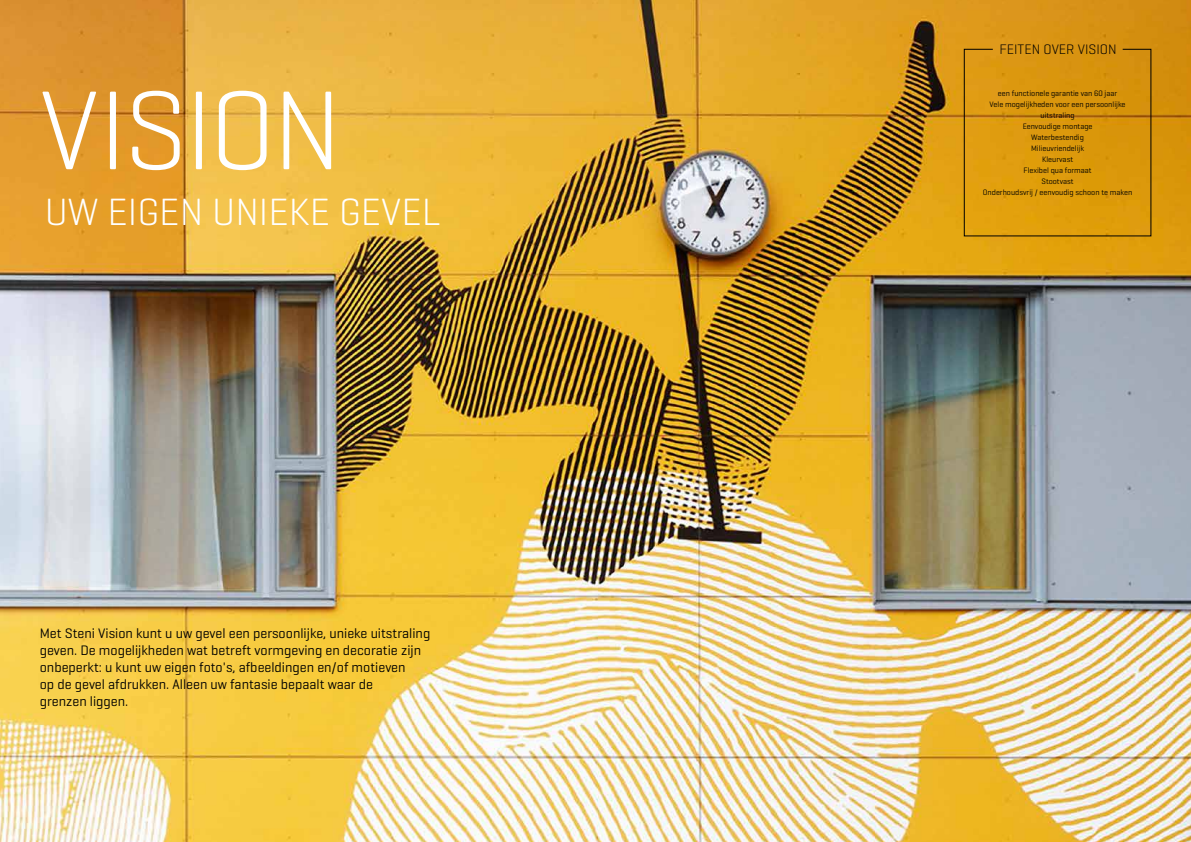
<style>
.page{position:relative;width:1191px;height:842px;background:#fff}
.page>*{position:absolute;margin:0;border:0;box-sizing:border-box;transform-origin:0 0}
.t1{font:300 114.1px "Geogrotesque";letter-spacing:-.03em;color:#fff}
.t2{font:300 38.7px "Geogrotesque";color:#fff}
.t3{font:14px/17px "Geogrotesque";color:#000}
.t4{font:300 14px "Geogrotesque";color:#000}
.t5{font:8px/11px "Geogrotesque";color:#000;text-align:center}
</style>
<div class="page">
<img style="left:0;top:0;width:1191px;height:842px">
<svg style="left:964px;top:49px;width:187px;height:187px;background:#d9960d"></svg>
<h1 class="t1" style="left:40px;top:59px;width:304px">VISION</h1>
<h2 class="t2" style="left:45px;top:187px;width:397px">UW EIGEN UNIEKE GEVEL</h2>
<p class="t3" style="left:40px;top:625px;width:392px">Met Steni Vision kunt u uw gevel een persoonlijke, unieke uitstraling geven. De mogelijkheden wat betreft vormgeving en decoratie zijn onbeperkt: u kunt uw eigen foto's, afbeeldingen en/of motieven<br>op de gevel afdrukken. Alleen uw fantasie bepaalt waar de<br>grenzen liggen.</p>
<p class="t4" style="left:999px;top:41px;width:119px">FEITEN OVER VISION</p>
<p class="t5" style="left:983px;top:88px;width:151px">een functionele garantie van 60 jaar<br>Vele mogelijkheden voor een persoonlijke uitstraling<br>Eenvoudige montage<br>Waterbestendig<br>Milieuvriendelijk<br>Kleurvast<br>Flexibel qua formaat<br>Stootvast<br>Onderhoudsvrij / eenvoudig schoon te maken</p>
</div>
